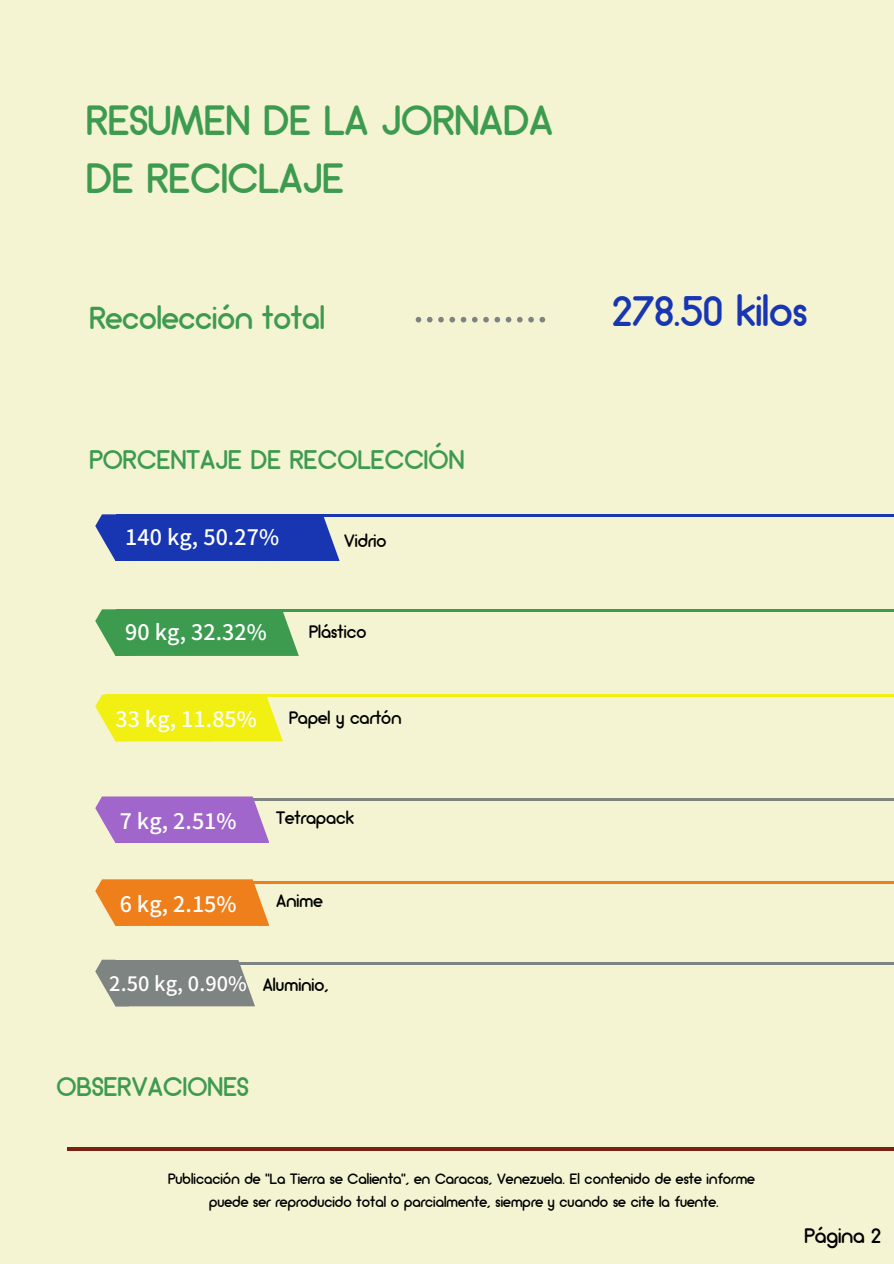
<style>
.page{position:relative;width:894px;height:1264px;background:#fff}
.page>*{position:absolute;margin:0;border:0;box-sizing:border-box;transform-origin:0 0}
.t1{font:42.6px "Arciform";color:#1836b2}
.t2{font:42.3px/58.5px "Arciform";color:#3d9b50}
.t3{font:31.8px "Arciform";color:#3d9b50}
.t4{font:27px "Arciform";letter-spacing:.005em;color:#3d9b50}
.t5{font:500 21.3px "Source Han Sans JP";letter-spacing:.005em;color:#fff}
.t6{font:21px "Arciform";color:#000}
.t7{font:500 19.8px "Source Han Sans JP";color:#fff}
.t8{font:18px "Arciform";letter-spacing:.005em;color:#000}
.t9{font:15px "Arciform";letter-spacing:.005em;color:#000}
</style>
<div class="page">
<div style="left:0;top:0;width:893px;height:1263px;background:#f4f3d2"></div>
<svg style="left:95px;top:514px;width:244px;height:47px;background:#2642b4"></svg>
<svg style="left:95px;top:609px;width:204px;height:47px;background:#4ca25a"></svg>
<svg style="left:95px;top:694px;width:188px;height:47px;background:#f2ef23"></svg>
<hr style="left:68px;top:1147px;width:825px;height:3px;background:#792211">
<hr style="left:116px;top:514px;width:777px;height:2px;background:#1836b2">
<hr style="left:116px;top:609px;width:777px;height:2px;background:#3d9b50">
<hr style="left:106px;top:798px;width:787px;height:3px;background:#7e8481">
<svg style="left:415px;top:317px;width:130px;height:5px"></svg>
<hr style="left:105px;top:694px;width:788px;height:3px;background:#f2ef12">
<svg style="left:95px;top:796px;width:174px;height:47px;background:#a874cb"></svg>
<hr style="left:106px;top:881px;width:787px;height:2px;background:#ee7f1b">
<svg style="left:95px;top:879px;width:174px;height:47px;background:#ee8a2c"></svg>
<hr style="left:106px;top:961px;width:787px;height:3px;background:#7e8481">
<svg style="left:95px;top:959px;width:160px;height:47px"></svg>
<h1 class="t2" style="left:86px;top:95px;width:468px">RESUMEN DE LA JORNADA<br>DE RECICLAJE</h1>
<h3 class="t3" style="left:89px;top:305px;width:237px">Recolección total</h3>
<h2 class="t4" style="left:89px;top:448px;width:376px">PORCENTAJE DE RECOLECCIÓN</h2>
<h5 class="t5" style="left:125px;top:520px;width:155px">140 kg, 50.27%</h5>
<h5 class="t8" style="left:344px;top:534px;width:44px">Vidrio</h5>
<h5 class="t5" style="left:125px;top:615px;width:143px">90 kg, 32.32%</h5>
<p class="t8" style="left:309px;top:624px;width:59px">Plástico</p>
<h5 class="t5" style="left:115px;top:702px;width:143px">33 kg, 11.85%</h5>
<h5 class="t8" style="left:289px;top:710px;width:114px">Papel y cartón</h5>
<p class="t5" style="left:120px;top:804px;width:118px">7 kg, 2.51%</p>
<h4 class="t8" style="left:276px;top:810px;width:79px">Tetrapack</h4>
<p class="t5" style="left:120px;top:887px;width:118px">6 kg, 2.15%</p>
<p class="t8" style="left:276px;top:893px;width:48px">Anime</p>
<h6 class="t7" style="left:109px;top:968px;width:139px">2.50 kg, 0.90%</h6>
<p class="t8" style="left:262px;top:977px;width:67px">Aluminio,</p>
<h4 class="t4" style="left:57px;top:1075px;width:194px">OBSERVACIONES</h4>
<p class="t1" style="left:612px;top:293px;width:197px">278.50 kilos</p>
<h5 class="t9" style="left:168px;top:1172px;width:588px">Publicación de "La Tierra se Calienta", en Caracas, Venezuela. El contenido de este informe</h5>
<p class="t9" style="left:209px;top:1195px;width:511px">puede ser reproducido total o parcialmente, siempre y cuando se cite la fuente.</p>
<p class="t6" style="left:804px;top:1226px;width:78px">Página 2</p>
</div>
